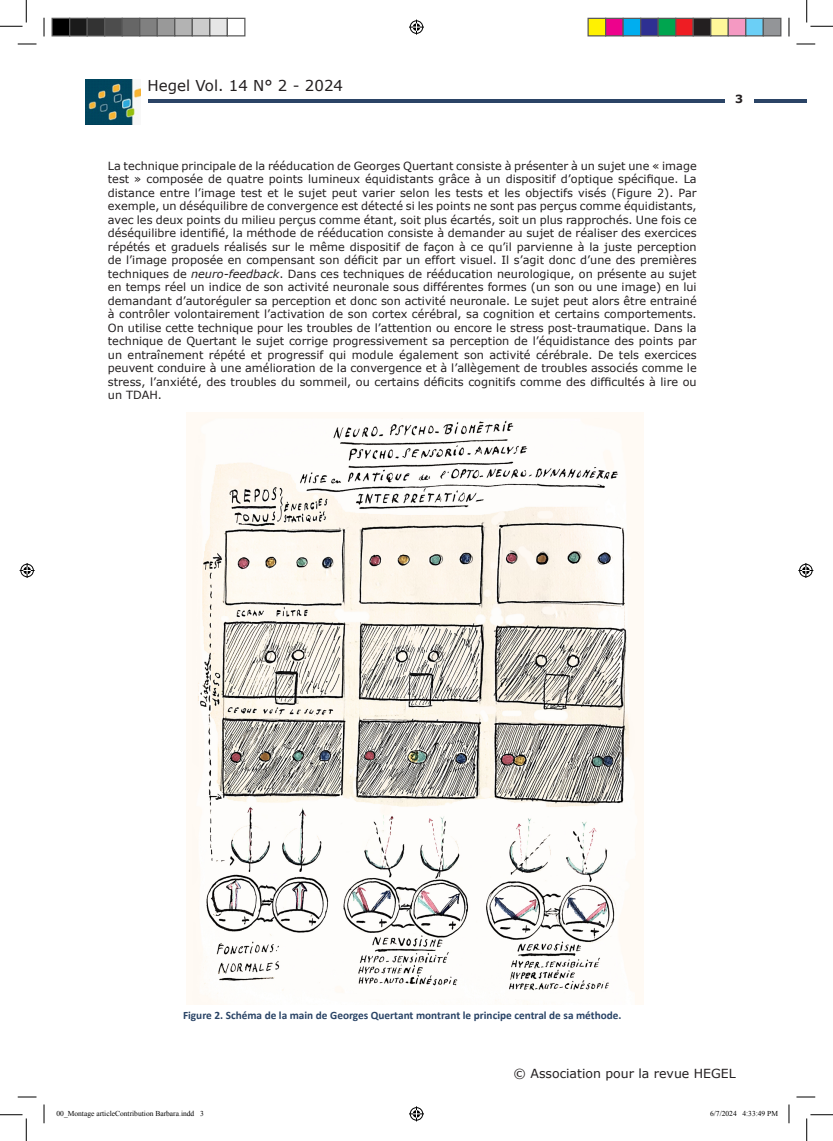
<style>
.page{position:relative;width:833px;height:1141px;background:#fff}
.page>*{position:absolute;margin:0;border:0;box-sizing:border-box;transform-origin:0 0}
.t1{font:15px "Verdana";color:#231f20}
.t2{font:12.5px "Verdana";color:#231f20}
._5_-_Texte_normal_HE{font:11.25px/13.5px "Verdana";color:#231f20;text-align:justify}
._5_-_Texte_normal_HE-2{font:700 11.25px "Calibri";color:#2a4466}
.t3{font:700 11.25px "Verdana";color:#231f20}
.t4{font:7.5px "Times New Roman";color:#000}
.s1{font-style:italic}
</style>
<div class="page">
<img style="left:85px;top:79px;width:55px;height:46px">
<hr style="left:148px;top:100px;width:658px;height:3px;background:#2b4466">
<div style="left:724px;top:95px;width:29px;height:18px;background:#fff"></div>
<img style="left:186px;top:412px;width:456px;height:592px">
<svg style="left:18px;top:43px;width:18px;height:2px"></svg>
<svg style="left:796px;top:43px;width:18px;height:2px"></svg>
<svg style="left:18px;top:1096px;width:18px;height:1px"></svg>
<svg style="left:796px;top:1096px;width:18px;height:1px"></svg>
<svg style="left:43px;top:18px;width:2px;height:18px"></svg>
<svg style="left:43px;top:1104px;width:2px;height:19px"></svg>
<svg style="left:788px;top:18px;width:1px;height:18px"></svg>
<svg style="left:788px;top:1104px;width:1px;height:19px"></svg>
<svg style="left:0;top:0;width:27px;height:27px"></svg>
<svg style="left:0;top:1114px;width:27px;height:26px"></svg>
<svg style="left:806px;top:0;width:26px;height:27px"></svg>
<svg style="left:806px;top:1114px;width:26px;height:26px"></svg>
<svg style="left:409px;top:20px;width:15px;height:15px"></svg>
<svg style="left:409px;top:1106px;width:15px;height:15px"></svg>
<svg style="left:20px;top:563px;width:15px;height:15px"></svg>
<svg style="left:798px;top:563px;width:14px;height:15px"></svg>
<div style="left:52px;top:18px;width:18px;height:18px;background:#000"></div>
<div style="left:51px;top:18px;width:19px;height:18px;border:1px solid #595959"></div>
<div style="left:70px;top:18px;width:17px;height:18px;background:#1a1a1a"></div>
<div style="left:69px;top:18px;width:19px;height:18px;border:1px solid #595959"></div>
<div style="left:87px;top:18px;width:18px;height:18px;background:#333"></div>
<div style="left:86px;top:18px;width:19px;height:18px;border:1px solid #595959"></div>
<div style="left:105px;top:18px;width:17px;height:18px;background:#4d4d4d"></div>
<div style="left:104px;top:18px;width:19px;height:18px;border:1px solid #595959"></div>
<div style="left:122px;top:18px;width:18px;height:18px;background:#666"></div>
<div style="left:121px;top:18px;width:19px;height:18px;border:1px solid #595959"></div>
<div style="left:140px;top:18px;width:17px;height:18px;background:#808080"></div>
<div style="left:139px;top:18px;width:19px;height:18px;border:1px solid #595959"></div>
<div style="left:157px;top:18px;width:18px;height:18px;background:#999"></div>
<div style="left:156px;top:18px;width:19px;height:18px;border:1px solid #595959"></div>
<div style="left:175px;top:18px;width:17px;height:18px;background:#b3b3b3"></div>
<div style="left:174px;top:18px;width:19px;height:18px;border:1px solid #595959"></div>
<div style="left:192px;top:18px;width:18px;height:18px;background:#ccc"></div>
<div style="left:191px;top:18px;width:19px;height:18px;border:1px solid #595959"></div>
<div style="left:210px;top:18px;width:17px;height:18px;background:#e6e6e6"></div>
<div style="left:209px;top:18px;width:19px;height:18px;border:1px solid #595959"></div>
<div style="left:226px;top:18px;width:19px;height:18px;border:1px solid #595959"></div>
<div style="left:587px;top:18px;width:18px;height:18px;background:#fff101"></div>
<div style="left:587px;top:18px;width:19px;height:18px;border:1px solid #595959"></div>
<div style="left:605px;top:18px;width:17px;height:18px;background:#ed028c"></div>
<div style="left:604px;top:18px;width:19px;height:18px;border:1px solid #595959"></div>
<div style="left:622px;top:18px;width:18px;height:18px;background:#00aeef"></div>
<div style="left:622px;top:18px;width:19px;height:18px;border:1px solid #595959"></div>
<div style="left:640px;top:18px;width:17px;height:18px;background:#2e3092"></div>
<div style="left:639px;top:18px;width:19px;height:18px;border:1px solid #595959"></div>
<div style="left:657px;top:18px;width:18px;height:18px;background:#00a54f"></div>
<div style="left:657px;top:18px;width:19px;height:18px;border:1px solid #595959"></div>
<div style="left:675px;top:18px;width:17px;height:18px;background:#ee1d23"></div>
<div style="left:674px;top:18px;width:19px;height:18px;border:1px solid #595959"></div>
<div style="left:692px;top:18px;width:18px;height:18px;background:#231f20"></div>
<div style="left:692px;top:18px;width:19px;height:18px;border:1px solid #595959"></div>
<div style="left:710px;top:18px;width:17px;height:18px;background:#fff79a"></div>
<div style="left:709px;top:18px;width:19px;height:18px;border:1px solid #595959"></div>
<div style="left:727px;top:18px;width:18px;height:18px;background:#f499c2"></div>
<div style="left:727px;top:18px;width:19px;height:18px;border:1px solid #595959"></div>
<div style="left:745px;top:18px;width:17px;height:18px;background:#6bcff6"></div>
<div style="left:744px;top:18px;width:19px;height:18px;border:1px solid #595959"></div>
<div style="left:762px;top:18px;width:18px;height:18px;background:#939598"></div>
<div style="left:762px;top:18px;width:19px;height:18px;border:1px solid #595959"></div>
<p class="t1" style="left:147px;top:75px;width:197px">Hegel Vol. 14 N° 2 - 2024</p>
<p class="_5_-_Texte_normal_HE" style="left:108px;top:159px;width:590px">La technique principale de la rééducation de Georges Quertant consiste à présenter à un sujet une « image test » composée de quatre points lumineux équidistants grâce à un dispositif d’optique spécifique. La distance entre l’image test et le sujet peut varier selon les tests et les objectifs visés (Figure 2). Par exemple, un déséquilibre de convergence est détecté si les points ne sont pas perçus comme équidistants, avec les deux points du milieu perçus comme étant, soit plus écartés, soit un plus rapprochés. Une fois ce déséquilibre identifié, la méthode de rééducation consiste à demander au sujet de réaliser des exercices répétés et graduels réalisés sur le même dispositif de façon à ce qu’il parvienne à la juste perception de l’image proposée en compensant son déficit par un effort visuel. Il s’agit donc d’une des premières techniques de <span class="s1">neuro-feedback</span>. Dans ces techniques de rééducation neurologique, on présente au sujet en temps réel un indice de son activité neuronale sous différentes formes (un son ou une image) en lui demandant d’autoréguler sa perception et donc son activité neuronale. Le sujet peut alors être entrainé à contrôler volontairement l’activation de son cortex cérébral, sa cognition et certains comportements.<br>On utilise cette technique pour les troubles de l’attention ou encore le stress post-traumatique. Dans la technique de Quertant le sujet corrige progressivement sa perception de l’équidistance des points par un entraînement répété et progressif qui module également son activité cérébrale. De tels exercices peuvent conduire à une amélioration de la convergence et à l’allègement de troubles associés comme le stress, l’anxiété, des troubles du sommeil, ou certains déficits cognitifs comme des difficultés à lire ou un TDAH.</p>
<p class="t3" style="left:734px;top:91px;width:9px">3</p>
<p class="_5_-_Texte_normal_HE-2" style="left:183px;top:1007px;width:440px">Figure 2. Schéma de la main de Georges Quertant montrant le principe central de sa méthode.</p>
<p class="t2" style="left:513px;top:1064px;width:223px">© Association pour la revue HEGEL</p>
<p class="t4" style="left:56px;top:1108px;width:149px">00_Montage articleContribution Barbara.indd 3</p>
<p class="t4" style="left:709px;top:1108px;width:69px">6/7/2024 4:33:49 PM</p>
</div>
